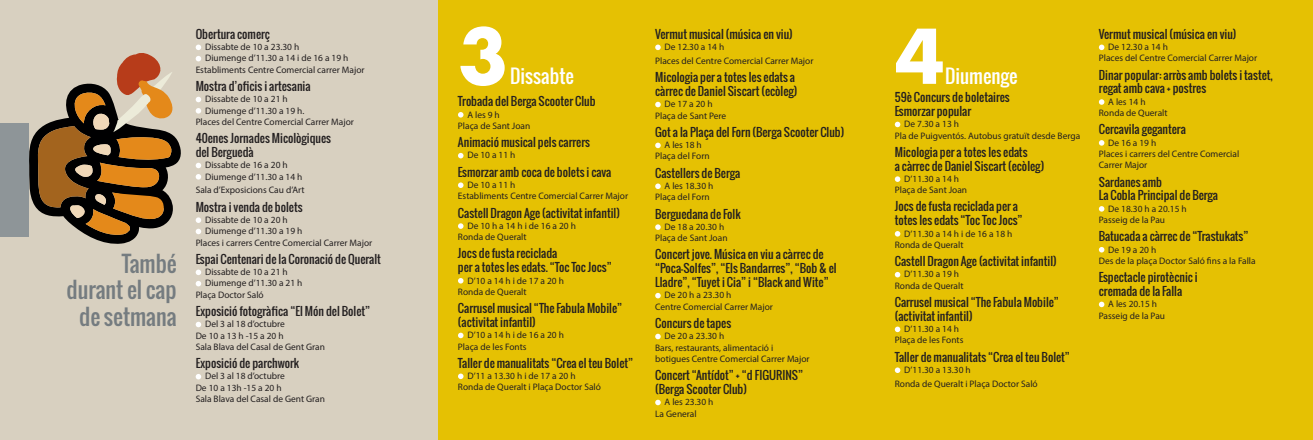
<style>
.page{position:relative;width:1313px;height:440px;background:#fff}
.page>*{position:absolute;margin:0;border:0;box-sizing:border-box;transform-origin:0 0}
.t1{font:700 73.2px "Futura Std";color:#fff}
.t2{font:22px/26.4px "Oswald";color:#757c80;text-align:right}
.t3{font:18.8px "Oswald";color:#fff}
.t4{font:11.5px/13.8px "Oswald";color:#231f20}
.t5{font:9.4px/11.3px "Myriad Pro";color:#231f20}
</style>
<div class="page">
<div style="left:437px;top:0;width:875px;height:439px;background:#e5c103"></div>
<div style="left:0;top:0;width:437px;height:439px;background:#d8d0c0"></div>
<svg style="left:196px;top:45px;width:5px;height:5px"></svg>
<svg style="left:196px;top:56px;width:5px;height:5px"></svg>
<svg style="left:196px;top:97px;width:5px;height:5px"></svg>
<svg style="left:196px;top:108px;width:5px;height:5px"></svg>
<svg style="left:196px;top:163px;width:5px;height:5px"></svg>
<svg style="left:196px;top:174px;width:5px;height:5px"></svg>
<svg style="left:196px;top:217px;width:5px;height:17px"></svg>
<svg style="left:196px;top:269px;width:5px;height:17px"></svg>
<svg style="left:196px;top:321px;width:5px;height:6px"></svg>
<svg style="left:196px;top:374px;width:5px;height:5px"></svg>
<svg style="left:458px;top:112px;width:5px;height:5px"></svg>
<svg style="left:458px;top:153px;width:5px;height:5px"></svg>
<svg style="left:458px;top:182px;width:5px;height:6px"></svg>
<svg style="left:458px;top:223px;width:5px;height:6px"></svg>
<svg style="left:458px;top:278px;width:5px;height:5px"></svg>
<svg style="left:458px;top:332px;width:5px;height:6px"></svg>
<svg style="left:458px;top:373px;width:5px;height:6px"></svg>
<svg style="left:894px;top:122px;width:6px;height:5px"></svg>
<svg style="left:894px;top:176px;width:6px;height:6px"></svg>
<svg style="left:894px;top:231px;width:6px;height:5px"></svg>
<svg style="left:894px;top:272px;width:6px;height:5px"></svg>
<svg style="left:894px;top:326px;width:6px;height:6px"></svg>
<svg style="left:894px;top:367px;width:6px;height:5px"></svg>
<svg style="left:1098px;top:45px;width:6px;height:5px"></svg>
<svg style="left:1098px;top:99px;width:6px;height:6px"></svg>
<svg style="left:1098px;top:140px;width:6px;height:5px"></svg>
<svg style="left:1098px;top:206px;width:6px;height:5px"></svg>
<svg style="left:1098px;top:247px;width:6px;height:5px"></svg>
<svg style="left:1098px;top:301px;width:6px;height:6px"></svg>
<svg style="left:28px;top:123px;width:153px;height:121px"></svg>
<svg style="left:37px;top:53px;width:138px;height:182px"></svg>
<div style="left:0;top:123px;width:28px;height:113px;background:#8e9598"></div>
<svg style="left:655px;top:45px;width:5px;height:5px"></svg>
<svg style="left:655px;top:102px;width:5px;height:5px"></svg>
<svg style="left:655px;top:142px;width:5px;height:6px"></svg>
<svg style="left:655px;top:183px;width:5px;height:6px"></svg>
<svg style="left:655px;top:224px;width:5px;height:6px"></svg>
<svg style="left:655px;top:292px;width:5px;height:6px"></svg>
<svg style="left:655px;top:333px;width:5px;height:6px"></svg>
<svg style="left:655px;top:399px;width:5px;height:6px"></svg>
<h2 class="t2" style="left:67px;top:250px;width:112px">També durant el cap de setmana</h2>
<p class="t4" style="left:196px;top:27px;width:76px">Obertura comerç</p>
<p class="t5" style="left:205px;top:41px;width:96px">Dissabte de 10 a 23.30 h</p>
<p class="t5" style="left:205px;top:52px;width:145px">Diumenge d’11.30 a 14 i de 16 a 19 h</p>
<p class="t5" style="left:196px;top:64px;width:170px">Establiments Centre Comercial carrer Major</p>
<p class="t4" style="left:196px;top:79px;width:116px">Mostra d’oficis i artesania</p>
<p class="t5" style="left:205px;top:93px;width:84px">Dissabte de 10 a 21 h</p>
<p class="t5" style="left:205px;top:104px;width:101px">Diumenge d’11.30 a 19 h.</p>
<p class="t5" style="left:196px;top:116px;width:160px">Places del Centre Comercial Carrer Major</p>
<p class="t4" style="left:196px;top:131px;width:137px">40enes Jornades Micològiques del Berguedà</p>
<p class="t5" style="left:205px;top:159px;width:99px">Dissabte de 16 a 20 h<br>Diumenge d’11.30 a 14 h</p>
<p class="t5" style="left:196px;top:184px;width:110px">Sala d’Exposicions Cau d’Art</p>
<p class="t4" style="left:196px;top:199px;width:108px">Mostra i venda de bolets</p>
<p class="t5" style="left:205px;top:214px;width:84px">Dissabte de 10 a 20 h</p>
<p class="t5" style="left:205px;top:225px;width:99px">Diumenge d’11.30 a 19 h</p>
<p class="t5" style="left:196px;top:236px;width:178px">Places i carrers Centre Comercial Carrer Major</p>
<p class="t4" style="left:196px;top:252px;width:187px">Espai Centenari de la Coronació de Queralt</p>
<p class="t5" style="left:205px;top:266px;width:84px">Dissabte de 10 a 21 h</p>
<p class="t5" style="left:205px;top:277px;width:99px">Diumenge d’11.30 a 21 h</p>
<p class="t5" style="left:196px;top:288px;width:70px">Plaça Doctor Saló</p>
<p class="t4" style="left:196px;top:304px;width:176px">Exposició fotogràfica “El Món del Bolet”</p>
<p class="t5" style="left:196px;top:318px;width:131px;text-indent:9px">Del 3 al 18 d’octubre<br>De 10 a 13 h -15 a 20 h<br>Sala Blava del Casal de Gent Gran</p>
<p class="t4" style="left:196px;top:356px;width:105px">Exposició de parchwork</p>
<p class="t5" style="left:196px;top:370px;width:131px;text-indent:9px">Del 3 al 18 d’octubre<br>De 10 a 13h -15 a 20 h<br>Sala Blava del Casal de Gent Gran</p>
<h1 class="t1" style="left:458px;top:8px;width:52px">3</h1>
<h3 class="t3" style="left:510px;top:61px;width:65px">Dissabte</h3>
<p class="t4" style="left:458px;top:94px;width:139px">Trobada del Berga Scooter Club</p>
<p class="t5" style="left:458px;top:108px;width:74px;text-indent:9px">A les 9 h<br>Plaça de Sant Joan</p>
<p class="t4" style="left:458px;top:135px;width:134px">Animació musical pels carrers</p>
<p class="t5" style="left:467px;top:149px;width:50px">De 10 a 11 h</p>
<p class="t4" style="left:458px;top:165px;width:155px">Esmorzar amb coca de bolets i cava</p>
<p class="t5" style="left:458px;top:179px;width:172px;text-indent:9px">De 10 a 11 h<br>Establiments Centre Comercial Carrer Major</p>
<p class="t4" style="left:458px;top:205px;width:163px">Castell Dragon Age (activitat infantil)</p>
<p class="t5" style="left:458px;top:220px;width:119px;text-indent:9px">De 10 h a 14 h i de 16 a 20 h<br>Ronda de Queralt</p>
<p class="t4" style="left:458px;top:246px;width:155px">Jocs de fusta reciclada<br>per a totes les edats. “Toc Toc Jocs”</p>
<p class="t5" style="left:458px;top:274px;width:107px;text-indent:9px">D’10 a 14 h i de 17 a 20 h<br>Ronda de Queralt</p>
<p class="t4" style="left:458px;top:301px;width:166px">Carrusel musical “The Fabula Mobile” (activitat infantil)</p>
<p class="t5" style="left:458px;top:329px;width:107px;text-indent:9px">D’10 a 14 h i de 16 a 20 h<br>Plaça de les Fonts</p>
<p class="t4" style="left:458px;top:355px;width:177px">Taller de manualitats “Crea el teu Bolet”</p>
<p class="t5" style="left:458px;top:370px;width:144px;text-indent:9px">D’11 a 13.30 h i de 17 a 20 h<br>Ronda de Queralt i Plaça Doctor Saló</p>
<p class="t4" style="left:655px;top:27px;width:139px">Vermut musical (música en viu)</p>
<p class="t5" style="left:655px;top:40px;width:160px;line-height:13.8px;text-indent:9px">De 12.30 a 14 h<br>Places del Centre Comercial Carrer Major</p>
<p class="t4" style="left:655px;top:70px;width:144px">Micologia per a totes les edats a càrrec de Daniel Siscart (ecòleg)</p>
<p class="t5" style="left:655px;top:98px;width:73px;text-align:center">De 17 a 20 h<br>Plaça de Sant Pere</p>
<p class="t4" style="left:655px;top:125px;width:191px">Got a la Plaça del Forn (Berga Scooter Club)</p>
<p class="t5" style="left:655px;top:139px;width:56px;text-align:center">A les 18 h<br>Plaça del Forn</p>
<p class="t4" style="left:655px;top:166px;width:87px">Castellers de Berga</p>
<p class="t5" style="left:655px;top:180px;width:60px;text-indent:9px">A les 18.30 h<br>Plaça del Forn</p>
<p class="t4" style="left:655px;top:206px;width:87px">Berguedana de Folk</p>
<p class="t5" style="left:655px;top:221px;width:74px;text-indent:9px">De 18 a 20.30 h<br>Plaça de Sant Joan</p>
<p class="t4" style="left:655px;top:247px;width:183px">Concert jove. Música en viu a càrrec de “Poca-Solfes”, “Els Bandarres”, “Bob &amp; el<br>Lladre”, “Tuyet i Cia” i “Black and Wite”</p>
<p class="t5" style="left:655px;top:289px;width:119px;text-indent:9px">De 20 h a 23.30 h<br>Centre Comercial Carrer Major</p>
<p class="t4" style="left:655px;top:316px;width:78px">Concurs de tapes</p>
<p class="t5" style="left:655px;top:330px;width:156px;text-indent:9px">De 20 a 23.30 h<br>Bars, restaurants, alimentació i botigues Centre Comercial Carrer Major</p>
<p class="t4" style="left:655px;top:368px;width:149px">Concert “Antídot” + “d FIGURINS” (Berga Scooter Club)</p>
<p class="t5" style="left:655px;top:396px;width:60px;text-indent:9px">A les 23.30 h<br>La General</p>
<h1 class="t1" style="left:894px;top:8px;width:52px">4</h1>
<h3 class="t3" style="left:945px;top:61px;width:74px">Diumenge</h3>
<p class="t4" style="left:894px;top:90px;width:117px">59è Concurs de boletaires<br>Esmorzar popular</p>
<p class="t5" style="left:894px;top:118px;width:187px;text-indent:9px">De 7.30 a 13 h<br>Pla de Puigventós. Autobus gratuït desde Berga</p>
<p class="t4" style="left:894px;top:145px;width:151px">Micologia per a totes les edats<br>a càrrec de Daniel Siscart (ecòleg)</p>
<p class="t5" style="left:894px;top:173px;width:74px;text-align:center">D’11.30 a 14 h<br>Plaça de Sant Joan</p>
<p class="t4" style="left:894px;top:199px;width:129px">Jocs de fusta reciclada per a totes les edats “Toc Toc Jocs”</p>
<p class="t5" style="left:894px;top:227px;width:119px;text-indent:9px">D’11.30 a 14 h i de 16 a 18 h<br>Ronda de Queralt</p>
<p class="t4" style="left:894px;top:254px;width:163px">Castell Dragon Age (activitat infantil)</p>
<p class="t5" style="left:894px;top:268px;width:70px;text-align:center">D’11.30 a 19 h<br>Ronda de Queralt</p>
<p class="t4" style="left:894px;top:295px;width:166px">Carrusel musical “The Fabula Mobile” (activitat infantil)</p>
<p class="t5" style="left:894px;top:323px;width:70px;text-align:center">D’11.30 a 14 h<br>Plaça de les Fonts</p>
<p class="t4" style="left:894px;top:349px;width:177px">Taller de manualitats “Crea el teu Bolet”</p>
<p class="t5" style="left:894px;top:362px;width:144px;line-height:13.8px;text-indent:9px">D’11.30 a 13.30 h<br>Ronda de Queralt i Plaça Doctor Saló</p>
<p class="t4" style="left:1098px;top:27px;width:139px">Vermut musical (música en viu)</p>
<p class="t5" style="left:1098px;top:41px;width:160px;text-indent:9px">De 12.30 a 14 h<br>Places del Centre Comercial Carrer Major</p>
<p class="t4" style="left:1098px;top:68px;width:175px">Dinar popular: arròs amb bolets i tastet, regat amb cava + postres</p>
<p class="t5" style="left:1098px;top:96px;width:70px;text-indent:9px">A les 14 h<br>Ronda de Queralt</p>
<p class="t4" style="left:1098px;top:122px;width:89px">Cercavila gegantera</p>
<p class="t5" style="left:1098px;top:137px;width:142px;text-indent:9px">De 16 a 19 h<br>Places i carrers del Centre Comercial<br>Carrer Major</p>
<p class="t4" style="left:1098px;top:174px;width:121px">Sardanes amb<br>La Cobla Principal de Berga</p>
<p class="t5" style="left:1098px;top:202px;width:89px;text-indent:9px">De 18.30 h a 20.15 h<br>Passeig de la Pau</p>
<p class="t4" style="left:1098px;top:229px;width:151px">Batucada a càrrec de “Trastukats”</p>
<p class="t5" style="left:1098px;top:243px;width:158px;text-indent:9px">De 19 a 20 h<br>Des de la plaça Doctor Saló fins a la Falla</p>
<p class="t4" style="left:1098px;top:270px;width:100px">Espectacle pirotècnic i cremada de la Falla</p>
<p class="t5" style="left:1098px;top:298px;width:68px;text-align:center">A les 20.15 h<br>Passeig de la Pau</p>
</div>
